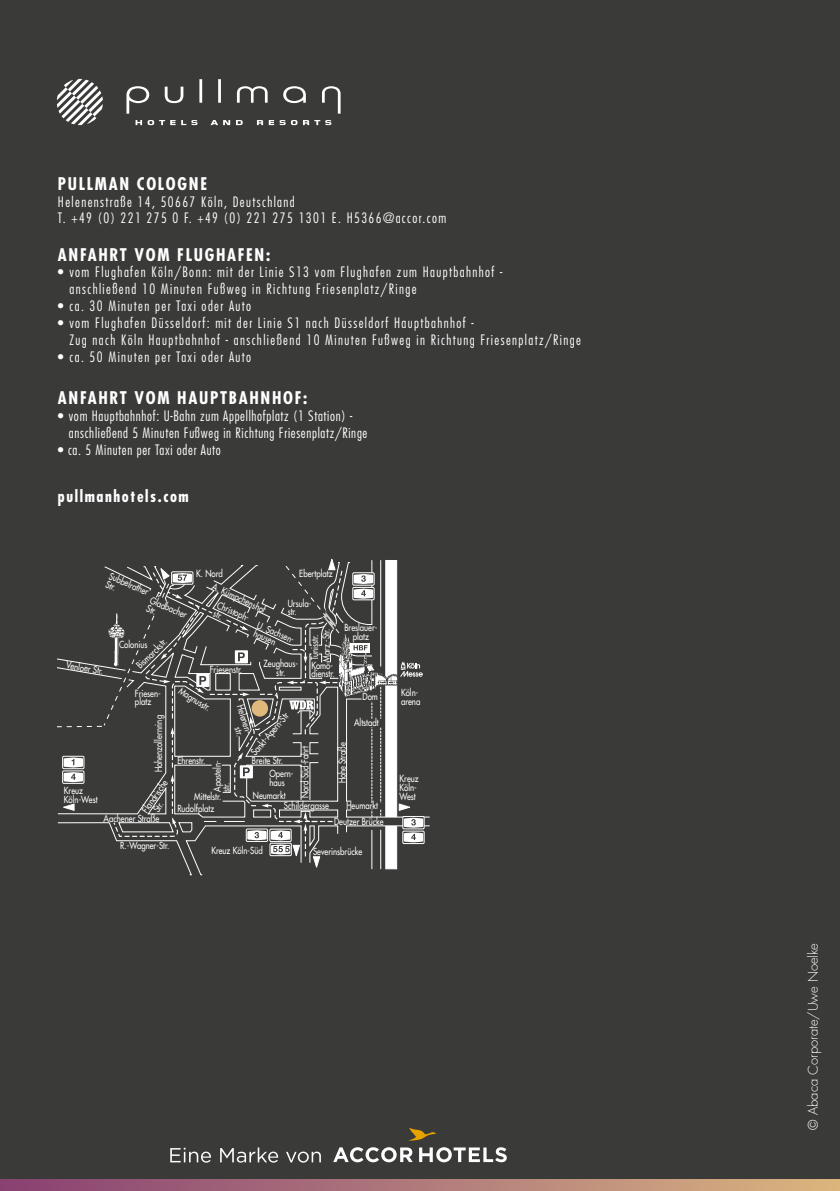
<style>
.page{position:relative;width:840px;height:1191px;background:#fff}
.page>*{position:absolute;margin:0;border:0;box-sizing:border-box;transform-origin:0 0}
.t1{font:700 condensed 17px "Futura Std";letter-spacing:.1em;color:#fff}
.t2{font:700 condensed 16px "Futura Std";letter-spacing:.1em;color:#fff}
.t3{font:300 condensed 14px/16.8px "Futura Std";letter-spacing:.1em;color:#fff}
.t4{font:300 condensed 14px/16.8px "Futura Std";letter-spacing:.05em;color:#fff}
.t5{font:300 13px "Futura Std";color:#fff}
.t6{font:500 9.6px/9px "Futura Std";color:#fff;scale:.82 1}
</style>
<div class="page">
<div style="left:0;top:0;width:839px;height:1191px;background:#3a3a39"></div>
<svg style="left:0;top:1179px;width:839px;height:12px;background:#b07a79"></svg>
<svg style="left:165px;top:87px;width:18px;height:16px"></svg>
<svg style="left:199px;top:79px;width:3px;height:24px"></svg>
<svg style="left:218px;top:79px;width:3px;height:24px"></svg>
<svg style="left:237px;top:86px;width:30px;height:17px"></svg>
<svg style="left:322px;top:86px;width:18px;height:28px"></svg>
<svg style="left:126px;top:86px;width:23px;height:28px"></svg>
<svg style="left:283px;top:86px;width:23px;height:17px"></svg>
<svg style="left:291px;top:120px;width:6px;height:5px"></svg>
<svg style="left:210px;top:120px;width:20px;height:5px"></svg>
<svg style="left:135px;top:120px;width:40px;height:5px"></svg>
<svg style="left:181px;top:120px;width:16px;height:5px"></svg>
<svg style="left:236px;top:120px;width:49px;height:5px"></svg>
<svg style="left:303px;top:120px;width:28px;height:5px"></svg>
<svg style="left:57px;top:79px;width:46px;height:46px"></svg>
<svg style="left:57px;top:559px;width:373px;height:316px"></svg>
<div style="left:251px;top:700px;width:17px;height:16px;background:#dfb97b;border-radius:50%"></div>
<svg style="left:333px;top:1147px;width:79px;height:15px"></svg>
<svg style="left:409px;top:1127px;width:27px;height:13px"></svg>
<svg style="left:419px;top:1147px;width:87px;height:15px"></svg>
<svg style="left:170px;top:1147px;width:151px;height:15px"></svg>
<h1 class="t1" style="left:58px;top:173px;width:150px">PULLMAN COLOGNE</h1>
<h3 class="t3" style="left:58px;top:193px;width:390px">Helenenstraße 14, 50667 Köln, Deutschland<br>T. +49 (0) 221 275 0 F. +49 (0) 221 275 1301 E. H5366@accor.com</h3>
<h1 class="t1" style="left:58px;top:244px;width:130px">ANFAHRT VOM FLUG</h1>
<h1 class="t1" style="left:216px;top:244px;width:56px">HAFEN:</h1>
<h3 class="t3" style="left:69px;top:264px;width:434px;text-indent:-12px">• vom Flughafen Köln/Bonn: mit der Linie S13 vom Flughafen zum Hauptbahnhof - anschließend 10 Minuten Fußweg in Richtung Friesenplatz/Ringe</h3>
<h3 class="t3" style="left:58px;top:297px;width:195px">• ca. 30 Minuten per Taxi oder Auto</h3>
<h3 class="t3" style="left:69px;top:314px;width:512px;text-indent:-12px">• vom Flughafen Düsseldorf: mit der Linie S1 nach Düsseldorf Hauptbahnhof -<br>Zug nach Köln Hauptbahnhof - anschließend 10 Minuten Fußweg in Richtung Friesenplatz/Ringe</h3>
<h3 class="t3" style="left:58px;top:348px;width:195px">• ca. 50 Minuten per Taxi oder Auto</h3>
<h1 class="t1" style="left:58px;top:387px;width:131px">ANFAHRT VOM HAUP</h1>
<h1 class="t1" style="left:220px;top:387px;width:89px">TBAHNHOF:</h1>
<h3 class="t4" style="left:69px;top:407px;width:300px;text-indent:-11px">• vom Hauptbahnhof: U-Bahn zum Appellhofplatz (1 Station) - anschließend 5 Minuten Fußweg in Richtung Friesenplatz/Ringe</h3>
<h3 class="t4" style="left:58px;top:441px;width:164px">• ca. 5 Minuten per Taxi oder Auto</h3>
<h2 class="t2" style="left:58px;top:486px;width:132px">PULLMANHOTELS.COM</h2>
<p class="t6" style="left:196px;top:569px;width:34px">K. Nord</p>
<p class="t6" style="left:299px;top:569px;width:42px">Ebertplatz</p>
<p class="t6" style="left:214px;top:581px;width:72px;rotate:25deg">A. Kümpchenshof</p>
<p class="t6" style="left:111px;top:571px;width:53px;rotate:23deg">Subbelrather<br>Str.</p>
<p class="t6" style="left:152px;top:595px;width:50px;rotate:23deg">Gladbacher<br>Str.</p>
<p class="t6" style="left:287px;top:600px;width:30px;line-height:8px">Ursula&shy;str.</p>
<p class="t6" style="left:219px;top:600px;width:46px;rotate:23deg">Christoph&shy;str.</p>
<p class="t6" style="left:259px;top:620px;width:52px;rotate:23deg">U. Sachsen&shy;hausen</p>
<p class="t6" style="left:308px;top:662px;width:42px;line-height:11.8px;rotate:-90deg">Tunisstr.<br>Marz.-Str.</p>
<p class="t6" style="left:344px;top:623px;width:42px;text-align:center">Breslauer&shy;platz</p>
<p class="t6" style="left:119px;top:640px;width:36px">Colonius</p>
<p class="t6" style="left:135px;top:663px;width:48px;rotate:-45deg">Bismarckstr.</p>
<p class="t6" style="left:67px;top:660px;width:47px;rotate:9deg">Venloer Str.</p>
<p class="t6" style="left:263px;top:659px;width:44px;text-align:center">Zeughaus&shy;str.</p>
<p class="t6" style="left:311px;top:661px;width:30px;line-height:8px">Komö&shy;dienstr.</p>
<p class="t6" style="left:210px;top:664px;width:41px">Friesenstr.</p>
<p class="t6" style="left:182px;top:686px;width:45px;rotate:32deg">Magnusstr.</p>
<p class="t6" style="left:135px;top:688px;width:33px">Friesen&shy;platz</p>
<p class="t6" style="left:362px;top:692px;width:20px">Dom</p>
<p class="t6" style="left:244px;top:703px;width:37px;text-align:right;rotate:72deg">Helenen&shy;str.</p>
<p class="t6" style="left:249px;top:751px;width:66px;rotate:-50deg">Sankt-Apern-Str</p>
<p class="t6" style="left:154px;top:772px;width:71px;rotate:-90deg">Hohenzollernring</p>
<p class="t6" style="left:354px;top:717px;width:32px">Altstadt</p>
<p class="t6" style="left:337px;top:783px;width:52px;rotate:-90deg">Hohe Straße</p>
<p class="t6" style="left:300px;top:798px;width:65px;rotate:-90deg">Nord-Süd-Fahrt</p>
<p class="t6" style="left:284px;top:801px;width:56px">Schildergasse</p>
<p class="t6" style="left:177px;top:756px;width:36px">Ehrenstr.</p>
<p class="t6" style="left:252px;top:756px;width:39px">Breite Str.</p>
<p class="t6" style="left:212px;top:791px;width:40px;rotate:-90deg">Aposteln&shy;str.</p>
<p class="t6" style="left:269px;top:769px;width:31px">Opern&shy;haus</p>
<p class="t6" style="left:144px;top:803px;width:39px;text-indent:-7px;rotate:-55deg">Flandrische<br>Str.</p>
<p class="t6" style="left:253px;top:791px;width:41px">Neumarkt</p>
<p class="t6" style="left:64px;top:785px;width:43px">Kreuz<br>Köln-West</p>
<p class="t6" style="left:194px;top:791px;width:35px">Mittelstr.</p>
<p class="t6" style="left:346px;top:801px;width:40px">Heumarkt</p>
<p class="t6" style="left:177px;top:803px;width:47px">Rudolfplatz</p>
<p class="t6" style="left:103px;top:813px;width:69px">Aachener Straße</p>
<p class="t6" style="left:334px;top:817px;width:62px">Deutzer Brücke</p>
<p class="t6" style="left:120px;top:841px;width:61px">R.-Wagner-Str.</p>
<p class="t6" style="left:211px;top:846px;width:64px">Kreuz Köln-Süd</p>
<p class="t6" style="left:313px;top:847px;width:61px">Severinsbrücke</p>
<p class="t6" style="left:401px;top:688px;width:25px">Köln&shy;arena</p>
<p class="t6" style="left:399px;top:774px;width:25px">Kreuz<br>Köln-<br>West</p>
<h3 class="t5" style="left:804px;top:1129px;width:188px;rotate:-90deg">© Abaca Corporate/Uwe Noelke</h3>
</div>
